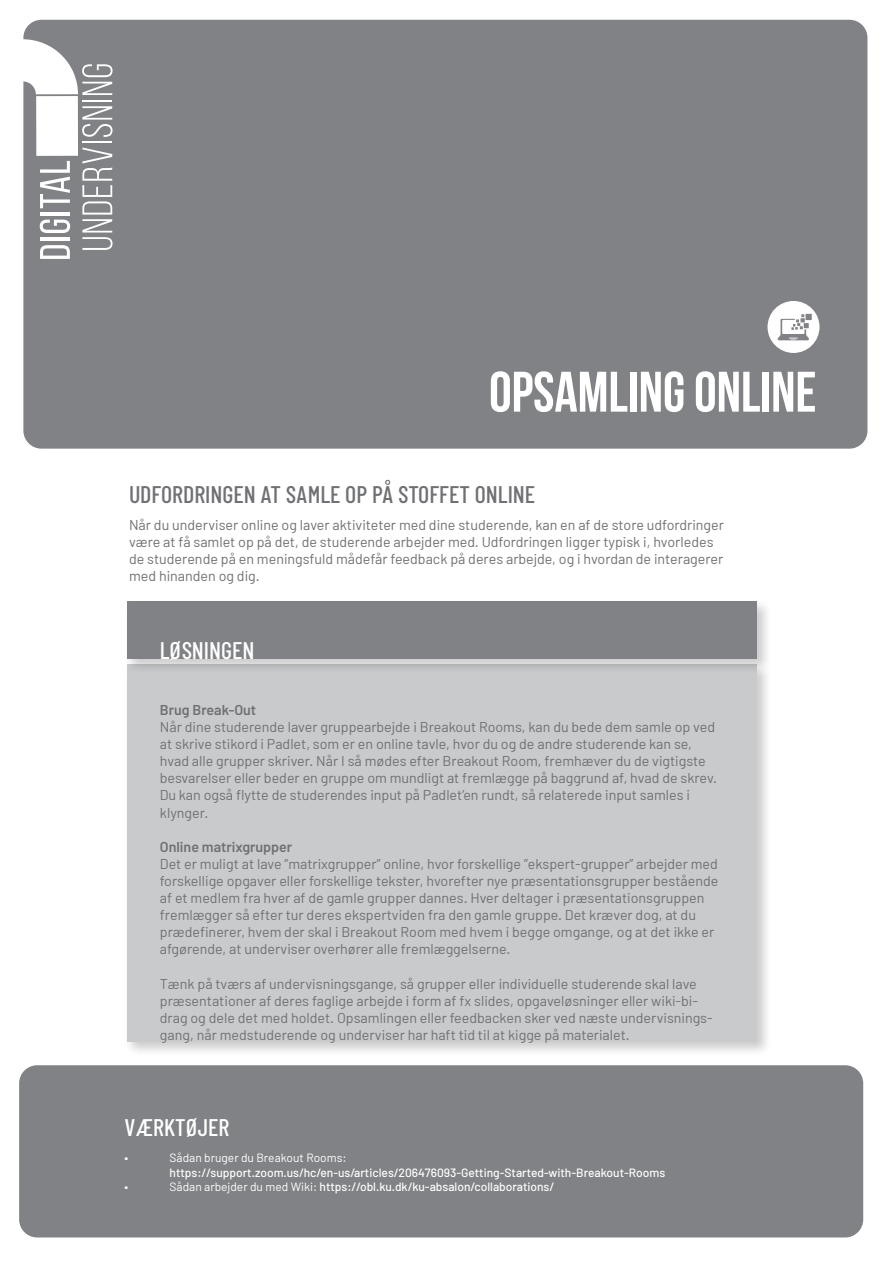
<style>
.page{position:relative;width:893px;height:1263px;background:#fff}
.page>*{position:absolute;margin:0;border:0;box-sizing:border-box;transform-origin:0 0}
.t1{font:700 57px "Bebas Neue";color:#fff}
.t2{font:500 24px "Barlow Condensed";color:#6f7073}
.t3{font:500 24px "Barlow Condensed";color:#fff}
.t4{font:14.25px/17.1px "Barlow";color:#6f7073}
.t5{font:600 14.25px "Barlow";color:#6f7073}
.t6{font:500 12px "Barlow";color:#fff}
.t7{font:12px "Barlow";color:#fff}
.s1{font-weight:400}
</style>
<div class="page">
<div style="left:23px;top:20px;width:844px;height:429px;background:#808285;border-radius:18px"></div>
<div style="left:19px;top:1065px;width:844px;height:172px;background:#808285;border-radius:18px"></div>
<svg style="left:82px;top:148px;width:31px;height:102px"></svg>
<hr style="left:82px;top:141px;width:30px;height:2px;background:#fff">
<svg style="left:82px;top:106px;width:31px;height:31px"></svg>
<hr style="left:82px;top:100px;width:30px;height:2px;background:#fff">
<svg style="left:40px;top:245px;width:30px;height:14px"></svg>
<hr style="left:40px;top:237px;width:30px;height:4px;background:#fff">
<svg style="left:40px;top:220px;width:30px;height:13px"></svg>
<hr style="left:40px;top:212px;width:30px;height:3px;background:#fff">
<svg style="left:40px;top:161px;width:30px;height:47px"></svg>
<svg style="left:23px;top:39px;width:90px;height:56px"></svg>
<div style="left:36px;top:96px;width:42px;height:60px;background:#fff"></div>
<div style="left:767px;top:301px;width:52px;height:52px;background:#fff;border-radius:50%"></div>
<svg style="left:778px;top:314px;width:34px;height:26px"></svg>
<div style="left:124px;top:662px;width:648px;height:395px;background:#231f20;opacity:.23"></div>
<div style="left:127px;top:665px;width:630px;height:377px;background:#c9cacc"></div>
<div style="left:124px;top:598px;width:648px;height:76px;background:#231f20;opacity:.23"></div>
<div style="left:127px;top:601px;width:630px;height:58px;background:#808285"></div>
<p class="t1" style="left:489px;top:361px;width:329px">OPSAMLING ONLINE</p>
<p class="t2" style="left:129px;top:479px;width:408px">UDFORDRINGEN AT SAMLE OP PÅ STOFFET ONLINE</p>
<p class="t4" style="left:129px;top:516px;width:596px">Når du underviser online og laver aktiviteter med dine studerende, kan en af de store udfordringer være at få samlet op på det, de studerende arbejder med. Udfordringen ligger typisk i, hvorledes de studerende på en meningsfuld mådefår feedback på deres arbejde, og i hvordan de interagerer med hinanden og dig.</p>
<p class="t3" style="left:160px;top:636px;width:96px">LØSNINGEN</p>
<p class="t5" style="left:160px;top:701px;width:98px">Brug Break-Out</p>
<p class="t4" style="left:160px;top:718px;width:559px">Når dine studerende laver gruppearbejde i Breakout Rooms, kan du bede dem samle op ved at skrive stikord i Padlet, som er en online tavle, hvor du og de andre studerende kan se, hvad alle grupper skriver. Når I så mødes efter Breakout Room, fremhæver du de vigtigste besvarelser eller beder en gruppe om mundligt at fremlægge på baggrund af, hvad de skrev.<br>Du kan også flytte de studerendes input på Padlet’en rundt, så relaterede input samles i klynger.</p>
<p class="t5" style="left:160px;top:838px;width:134px">Online matrixgrupper</p>
<p class="t4" style="left:160px;top:855px;width:560px">Det er muligt at lave ”matrixgrupper” online, hvor forskellige ”ekspert-grupper” arbejder med forskellige opgaver eller forskellige tekster, hvorefter nye præsentationsgrupper bestående af et medlem fra hver af de gamle grupper dannes. Hver deltager i præsentationsgruppen fremlægger så efter tur deres ekspertviden fra den gamle gruppe. Det kræver dog, at du prædefinerer, hvem der skal i Breakout Room med hvem i begge omgange, og at det ikke er afgørende, at underviser overhører alle fremlæggelserne.</p>
<p class="t4" style="left:160px;top:974px;width:554px">Tænk på tværs af undervisningsgange, så grupper eller individuelle studerende skal lave præsentationer af deres faglige arbejde i form af fx slides, opgaveløsninger eller wiki-bi&shy;drag og dele det med holdet. Opsamlingen eller feedbacken sker ved næste undervisnings&shy;gang, når medstuderende og underviser har haft tid til at kigge på materialet.</p>
<p class="t3" style="left:125px;top:1112px;width:106px">VÆRKTØJER</p>
<p class="t6" style="left:125px;top:1150px;width:5px">•</p>
<p class="t7" style="left:170px;top:1150px;width:178px">Sådan bruger du Breakout Rooms:</p>
<p class="t6" style="left:170px;top:1165px;width:497px">https://support.zoom.us/hc/en-us/articles/206476093-Getting-Started-with-Breakout-Rooms</p>
<p class="t6" style="left:125px;top:1179px;width:5px">•</p>
<p class="t6" style="left:170px;top:1179px;width:386px"><span class="s1">Sådan arbejder du med Wiki:</span> https://obl.ku.dk/ku-absalon/collaborations/</p>
</div>
